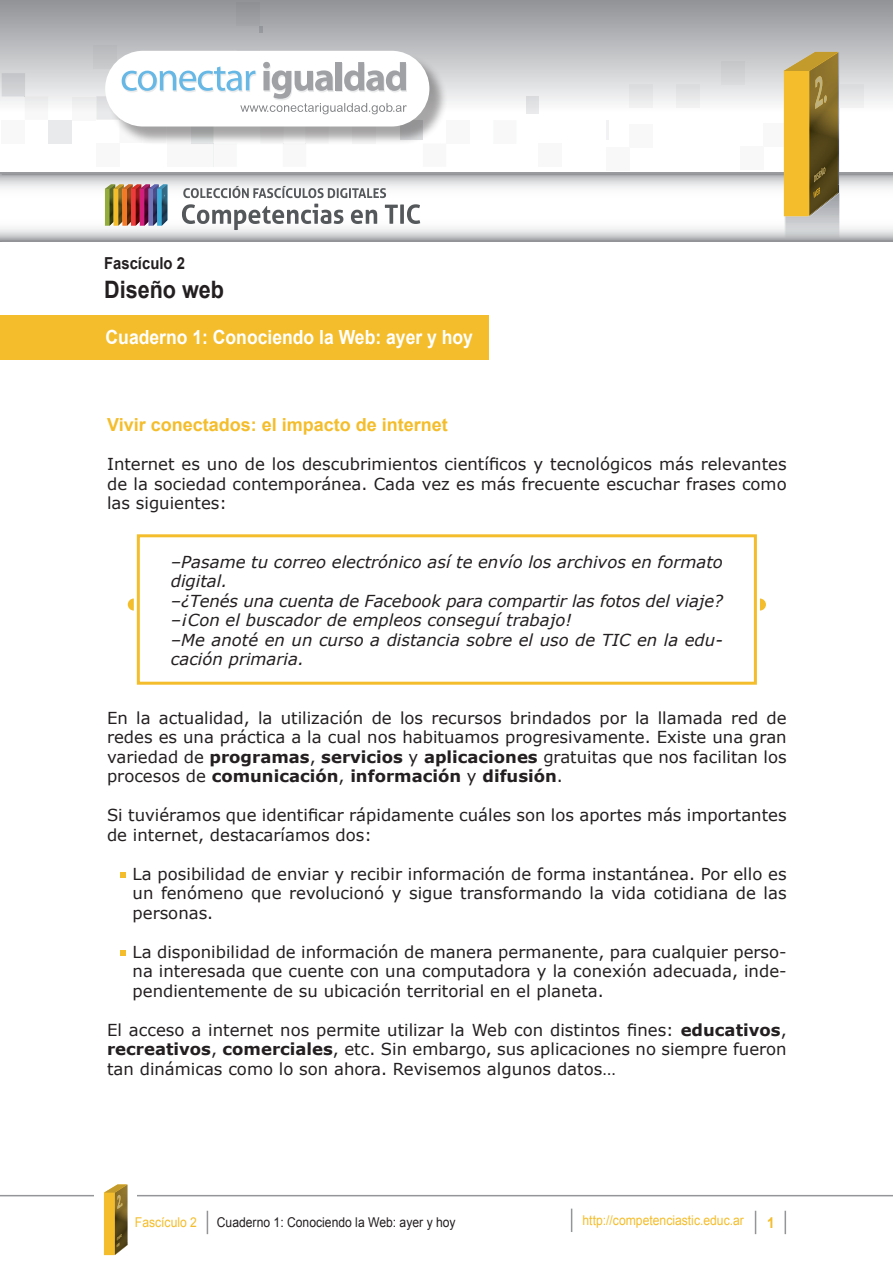
<style>
.page{position:relative;width:893px;height:1263px;background:#fff}
.page>*{position:absolute;margin:0;border:0;box-sizing:border-box;transform-origin:0 0}
.t1{font:700 24px "Arial";color:#231f20;scale:.9 1}
.t2{font:700 19.5px "Arial";color:#fff;scale:.9 1}
.t3{font:700 18px "Arial";color:#f4bd2b}
.t4{font:16.5px/19.5px "Verdana";color:#231f20;text-align:justify}
.t5{font:italic 16.5px/19.5px "Verdana";color:#231f20}
.t6{font:700 16.5px "Arial";color:#231f20;scale:.9 1}
.t7{font:700 15px "Arial";color:#f4bd2b;scale:.9 1}
.t8{font:13.5px "Arial";color:#f4bd2b;scale:.9 1}
.t9{font:13.5px "Arial";color:#231f20;scale:.9 1}
.s1{font-weight:700}
</style>
<div class="page">
<div style="left:0;top:315px;width:489px;height:45px;background:#f4bd2b"></div>
<svg style="left:207px;top:1211px;width:1px;height:23px"></svg>
<svg style="left:755px;top:1211px;width:1px;height:23px"></svg>
<svg style="left:785px;top:1211px;width:1px;height:23px"></svg>
<hr style="left:0;top:1195px;width:893px;height:1px;background:#939598">
<div style="left:95px;top:1184px;width:42px;height:79px;background:#fff"></div>
<svg style="left:104px;top:1184px;width:24px;height:72px;background:#b5953d"></svg>
<svg style="left:0;top:0;width:893px;height:173px"></svg>
<div style="left:539px;top:143px;width:23px;height:24px;background:#f5f6f6"></div>
<div style="left:527px;top:97px;width:11px;height:16px;background:#e2e2e5"></div>
<div style="left:446px;top:120px;width:24px;height:24px;background:#f5f6f6"></div>
<svg style="left:423px;top:145px;width:23px;height:22px"></svg>
<svg style="left:492px;top:120px;width:25px;height:47px"></svg>
<div style="left:740px;top:147px;width:23px;height:23px;background:#f5f6f6"></div>
<div style="left:764px;top:123px;width:23px;height:24px;background:#f5f6f6"></div>
<hr style="left:606px;top:120px;width:2px;height:20px;background:#f2f2f4">
<div style="left:722px;top:61px;width:23px;height:24px;background:#ced0d2"></div>
<div style="left:629px;top:85px;width:24px;height:23px;background:#e7e7e8"></div>
<div style="left:676px;top:85px;width:24px;height:23px;background:#e7e7e8"></div>
<div style="left:675px;top:147px;width:24px;height:24px;background:#fff"></div>
<div style="left:629px;top:124px;width:24px;height:23px;background:#f5f6f6"></div>
<div style="left:606px;top:147px;width:23px;height:24px;background:#f5f6f6"></div>
<div style="left:237px;top:3px;width:23px;height:23px;background:#999a9e"></div>
<svg style="left:260px;top:26px;width:2px;height:7px"></svg>
<div style="left:840px;top:85px;width:23px;height:23px;background:#e7e7e8"></div>
<div style="left:73px;top:97px;width:23px;height:23px;background:#f5f6f6"></div>
<div style="left:93px;top:45px;width:24px;height:23px;background:linear-gradient(to right,#bbbdbf,#b8babc)"></div>
<svg style="left:2px;top:73px;width:46px;height:47px"></svg>
<div style="left:2px;top:120px;width:23px;height:24px;background:#f5f6f6"></div>
<div style="left:48px;top:120px;width:24px;height:24px;background:#e9eaeb"></div>
<svg style="left:0;top:173px;width:893px;height:68px"></svg>
<hr style="left:2px;top:174px;width:891px;height:1px;background:#939598">
<hr style="left:2px;top:240px;width:891px;height:2px;background:#939598">
<svg style="left:105px;top:184px;width:62px;height:42px;background:#8c6358"></svg>
<svg style="left:183px;top:186px;width:203px;height:12px"></svg>
<svg style="left:182px;top:204px;width:161px;height:26px"></svg>
<svg style="left:351px;top:210px;width:26px;height:14px"></svg>
<svg style="left:385px;top:204px;width:35px;height:20px"></svg>
<svg style="left:571px;top:1208px;width:1px;height:24px"></svg>
<div style="left:107px;top:53px;width:341px;height:92px;background:#231f20;opacity:.4"></div>
<div style="left:105px;top:51px;width:324px;height:75px;background:#fff;border-radius:38px"></div>
<svg style="left:96px;top:50px;width:311px;height:117px"></svg>
<div style="left:137px;top:534px;width:620px;height:151px;border:3px solid #f4bd2b"></div>
<svg style="left:760px;top:598px;width:6px;height:12px"></svg>
<svg style="left:128px;top:598px;width:6px;height:12px"></svg>
<svg style="left:120px;top:873px;width:5px;height:5px"></svg>
<svg style="left:120px;top:951px;width:5px;height:5px"></svg>
<svg style="left:784px;top:52px;width:55px;height:186px;background:#b19546"></svg>
<p class="t6" style="left:104px;top:254px;width:91px">Fascículo 2</p>
<h1 class="t1" style="left:104px;top:276px;width:135px">Diseño web</h1>
<p class="t2" style="left:106px;top:326px;width:410px">Cuaderno 1: Conociendo la Web: ayer y hoy</p>
<p class="t3" style="left:107px;top:415px;width:342px">Vivir conectados: el impacto de internet</p>
<p class="t4" style="left:107px;top:455px;width:681px">Internet es uno de los descubrimientos científicos y tecnológicos más relevantes de la sociedad contemporánea. Cada vez es más frecuente escuchar frases como las siguientes:</p>
<p class="t5" style="left:171px;top:552px;width:554px">–Pasame tu correo electrónico así te envío los archivos en formato digital.<br>–¿Tenés una cuenta de Facebook para compartir las fotos del viaje? –¡Con el buscador de empleos conseguí trabajo!<br>–Me anoté en un curso a distancia sobre el uso de TIC en la edu&shy;cación primaria.</p>
<p class="t4" style="left:107px;top:708px;width:681px">En la actualidad, la utilización de los recursos brindados por la llamada red de redes es una práctica a la cual nos habituamos progresivamente. Existe una gran variedad de <span class="s1">programas</span>, <span class="s1">servicios</span> y <span class="s1">aplicaciones</span> gratuitas que nos facilitan los procesos de <span class="s1">comunicación</span>, <span class="s1">información</span> y <span class="s1">difusión</span>.</p>
<p class="t4" style="left:107px;top:806px;width:681px">Si tuviéramos que identificar rápidamente cuáles son los aportes más importantes de internet, destacaríamos dos:</p>
<p class="t4" style="left:133px;top:864px;width:656px">La posibilidad de enviar y recibir información de forma instantánea. Por ello es un fenómeno que revolucionó y sigue transformando la vida cotidiana de las personas.</p>
<p class="t4" style="left:133px;top:942px;width:656px">La disponibilidad de información de manera permanente, para cualquier perso&shy;na interesada que cuente con una computadora y la conexión adecuada, inde&shy;pendientemente de su ubicación territorial en el planeta.</p>
<p class="t4" style="left:107px;top:1020px;width:681px">El acceso a internet nos permite utilizar la Web con distintos fines: <span class="s1">educativos</span>, <span class="s1">recreativos</span>, <span class="s1">comerciales</span>, etc. Sin embargo, sus aplicaciones no siempre fueron tan dinámicas como lo son ahora. Revisemos algunos datos…</p>
<p class="t8" style="left:135px;top:1214px;width:71px">Fascículo 2</p>
<p class="t9" style="left:217px;top:1214px;width:267px">Cuaderno 1: Conociendo la Web: ayer y hoy</p>
<p class="t8" style="left:583px;top:1212px;width:181px">http://competenciastic.educ.ar</p>
<p class="t7" style="left:767px;top:1214px;width:10px">1</p>
</div>
